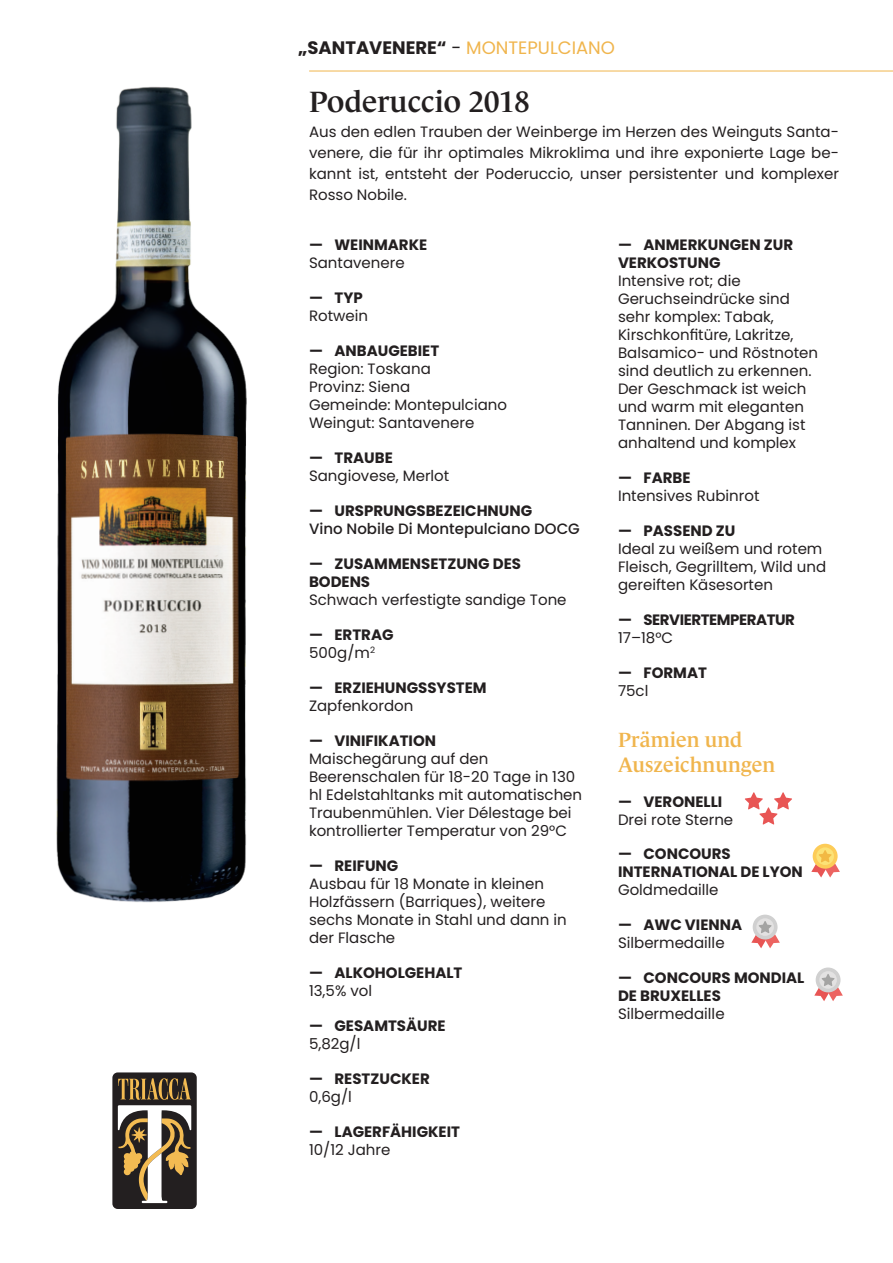
<style>
.page{position:relative;width:893px;height:1263px;background:#fff}
.page>*{position:absolute;margin:0;border:0;box-sizing:border-box;transform-origin:0 0}
.Titolo_nome_vino{font:600 30px "Le Monde Journal Std";color:#231f20}
.Titolo_premi{font:600 21px/25.2px "Le Monde Journal Std";color:#f0b54d}
.Testi_tecnici{font:700 18px "Poppins";color:#231f20}
.Testi_tecnici-2{font:15px/18px "Poppins";color:#231f20}
.t1{font:700 15px/18px "Poppins";color:#231f20}
.Testo_introduzione{font:15px/21px "Poppins";color:#231f20;text-align:justify}
.t2{font:500 15px/18px "Poppins";color:#231f20}
.t3{font:700 15px "Poppins";letter-spacing:-.03em;color:#231f20}
.s1{font-weight:400}
.s2{font-weight:400;color:#f0b54d}
.s3{font-weight:700}
</style>
<div class="page">
<hr style="left:309px;top:71px;width:584px;height:1px;background:#f0b54d">
<div style="left:112px;top:1072px;width:85px;height:137px;background:#231f20;border-radius:5px"></div>
<svg style="left:118px;top:1078px;width:73px;height:125px"></svg>
<img style="left:56px;top:86px;width:191px;height:817px">
<svg style="left:745px;top:792px;width:47px;height:32px"></svg>
<div style="left:813px;top:844px;width:25px;height:25px;background:#fdcc58;border-radius:50%"></div>
<div style="left:816px;top:847px;width:18px;height:18px;background:#fce276;border-radius:50%"></div>
<svg style="left:811px;top:850px;width:29px;height:27px"></svg>
<div style="left:753px;top:915px;width:24px;height:24px;background:#d0d0d0;border-radius:50%"></div>
<div style="left:756px;top:918px;width:18px;height:18px;background:#e3e2e2;border-radius:50%"></div>
<svg style="left:751px;top:921px;width:29px;height:27px"></svg>
<div style="left:816px;top:967px;width:24px;height:25px;background:#d0d0d0;border-radius:50%"></div>
<div style="left:819px;top:971px;width:18px;height:18px;background:#e3e2e2;border-radius:50%"></div>
<svg style="left:814px;top:974px;width:29px;height:27px"></svg>
<p class="Testi_tecnici" style="left:298px;top:37px;width:318px">„SANTAVENERE“ <span class="s1">-</span> <span class="s2">MONTEPULCIANO</span></p>
<p class="Titolo_nome_vino" style="left:309px;top:85px;width:222px">Poderuccio 2018</p>
<p class="Testo_introduzione" style="left:309px;top:121px;width:531px">Aus den edlen Trauben der Weinberge im Herzen des Weinguts Santa&shy;venere, die für ihr optimales Mikroklima und ihre exponierte Lage be&shy;kannt ist, entsteht der Poderuccio, unser persistenter und komplexer Rosso Nobile.</p>
<p class="t1" style="left:309px;top:236px;width:120px">— WEINMARKE</p>
<p class="Testi_tecnici-2" style="left:309px;top:254px;width:97px">Santavenere</p>
<p class="t1" style="left:309px;top:289px;width:55px">— TYP</p>
<p class="Testi_tecnici-2" style="left:309px;top:307px;width:61px">Rotwein</p>
<p class="t1" style="left:309px;top:342px;width:132px">— ANBAUGEBIET</p>
<p class="Testi_tecnici-2" style="left:309px;top:360px;width:200px">Region: Toskana<br>Provinz: Siena<br>Gemeinde: Montepulciano</p>
<p class="Testi_tecnici-2" style="left:309px;top:414px;width:167px">Weingut: Santavenere</p>
<p class="t1" style="left:309px;top:449px;width:85px">— TRAUBE</p>
<p class="Testi_tecnici-2" style="left:309px;top:467px;width:142px">Sangiovese, Merlot</p>
<p class="t2" style="left:309px;top:502px;width:272px"><span class="s3">— URSPRUNGSBEZEICHNUNG<br></span>Vino Nobile Di Montepulciano DOCG</p>
<p class="t1" style="left:309px;top:555px;width:214px">— ZUSAMMENSETZUNG DES<br>BODENS</p>
<p class="Testi_tecnici-2" style="left:309px;top:591px;width:259px">Schwach verfestigte sandige Tone</p>
<p class="t1" style="left:309px;top:626px;width:86px">— ERTRAG</p>
<p class="Testi_tecnici-2" style="left:309px;top:644px;width:68px">500g/m<sup>2</sup></p>
<p class="t1" style="left:309px;top:679px;width:179px">— ERZIEHUNGSSYSTEM</p>
<p class="Testi_tecnici-2" style="left:309px;top:697px;width:106px">Zapfenkordon</p>
<p class="t1" style="left:309px;top:732px;width:129px">— VINIFIKATION</p>
<p class="Testi_tecnici-2" style="left:309px;top:750px;width:275px">Maischegärung auf den Beerenschalen für 18-20 Tage in 130 hl Edelstahltanks mit automatischen Traubenmühlen. Vier Délestage bei kontrollierter Temperatur von 29°C</p>
<p class="t1" style="left:309px;top:857px;width:91px">— REIFUNG</p>
<p class="Testi_tecnici-2" style="left:309px;top:875px;width:259px">Ausbau für 18 Monate in kleinen<br>Holzfässern (Barriques), weitere sechs Monate in Stahl und dann in der Flasche</p>
<p class="t1" style="left:309px;top:964px;width:155px">— ALKOHOLGEHALT</p>
<p class="Testi_tecnici-2" style="left:309px;top:982px;width:65px">13,5% vol</p>
<p class="t1" style="left:309px;top:1017px;width:138px">— GESAMTSÄURE</p>
<p class="Testi_tecnici-2" style="left:309px;top:1035px;width:53px">5,82g/l</p>
<p class="t1" style="left:309px;top:1070px;width:122px">— RESTZUCKER</p>
<p class="Testi_tecnici-2" style="left:309px;top:1088px;width:44px">0,6g/l</p>
<p class="t1" style="left:309px;top:1123px;width:152px">— LAGERFÄHIGKEIT</p>
<p class="Testi_tecnici-2" style="left:309px;top:1141px;width:83px">10/12 Jahre</p>
<p class="t1" style="left:618px;top:236px;width:177px">— ANMERKUNGEN ZUR<br>VERKOSTUNG</p>
<p class="Testi_tecnici-2" style="left:618px;top:272px;width:177px">Intensive rot; die<br>Geruchseindrücke sind sehr komplex: Tabak,<br>Kirschkonfitüre, Lakritze,</p>
<p class="Testi_tecnici-2" style="left:618px;top:344px;width:202px">Balsamico- und Röstnoten sind deutlich zu erkennen.<br>Der Geschmack ist weich und warm mit eleganten<br>Tanninen. Der Abgang ist anhaltend und komplex</p>
<p class="t1" style="left:618px;top:469px;width:74px">— FARBE</p>
<p class="Testi_tecnici-2" style="left:618px;top:487px;width:143px">Intensives Rubinrot</p>
<p class="t1" style="left:618px;top:522px;width:119px">— PASSEND ZU</p>
<p class="Testi_tecnici-2" style="left:618px;top:540px;width:210px">Ideal zu weißem und rotem<br>Fleisch, Gegrilltem, Wild und gereiften Käsesorten</p>
<p class="t3" style="left:618px;top:611px;width:178px">— SERVIERTEMPERATUR</p>
<p class="Testi_tecnici-2" style="left:618px;top:629px;width:57px">17–18°C</p>
<p class="t1" style="left:618px;top:664px;width:90px">— FORMAT</p>
<p class="Testi_tecnici-2" style="left:618px;top:682px;width:32px">75cl</p>
<p class="Titolo_premi" style="left:618px;top:727px;width:159px">Prämien und<br>Auszeichnungen</p>
<p class="t1" style="left:618px;top:792px;width:106px">— VERONELLI</p>
<p class="Testi_tecnici-2" style="left:618px;top:810px;width:117px">Drei rote Sterne</p>
<p class="t1" style="left:618px;top:845px;width:186px">— CONCOURS<br>INTERNATIONAL DE LYON</p>
<p class="Testi_tecnici-2" style="left:618px;top:881px;width:102px">Goldmedaille</p>
<p class="t1" style="left:618px;top:916px;width:126px">— AWC VIENNA</p>
<p class="Testi_tecnici-2" style="left:618px;top:934px;width:108px">Silbermedaille</p>
<p class="t1" style="left:618px;top:969px;width:188px">— CONCOURS MONDIAL<br>DE BRUXELLES</p>
<p class="Testi_tecnici-2" style="left:618px;top:1005px;width:108px">Silbermedaille</p>
</div>
